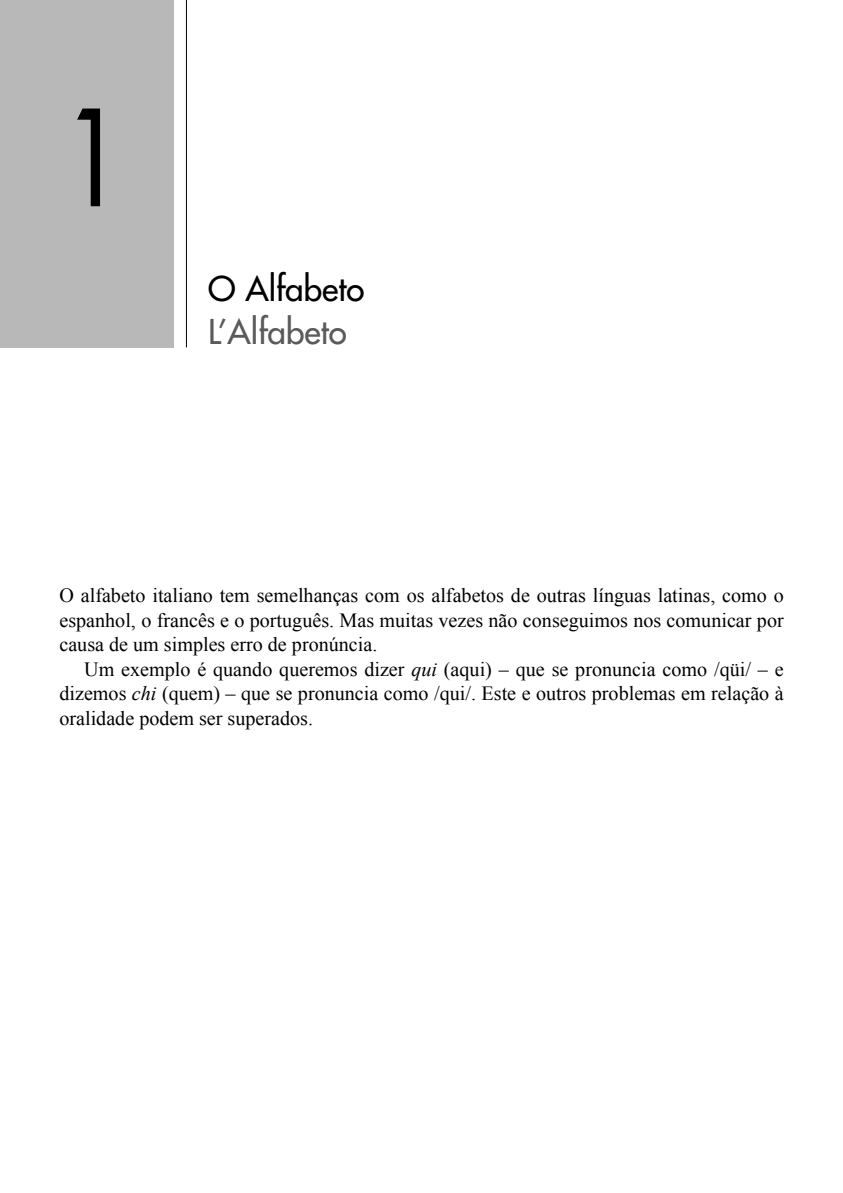
<style>
.page{position:relative;width:843px;height:1193px;background:#fff}
.page>*{position:absolute;margin:0;border:0;box-sizing:border-box;transform-origin:0 0}
.t1{font:129.5px "Futura";color:#000;scale:.8 1}
.t2{font:33.25px "Futura";color:#5a5a5a}
.t3{font:33.25px "Futura";color:#000}
.t4{font:20.12px/24.5px "Times New Roman";color:#000;text-align:justify}
.s1{font-style:italic}
</style>
<div class="page">
<hr style="left:186px;top:0;width:1px;height:347px;background:#000">
<div style="left:0;top:0;width:174px;height:347px;background:#b8b8b8"></div>
<h1 class="t1" style="left:64px;top:94px;width:76px">1</h1>
<h2 class="t3" style="left:208px;top:272px;width:158px">O Alfabeto</h2>
<h2 class="t2" style="left:208px;top:315px;width:140px">L’Alfabeto</h2>
<p class="t4" style="left:59px;top:583px;width:726px">O alfabeto italiano tem semelhanças com os alfabetos de outras línguas latinas, como o espanhol, o francês e o português. Mas muitas vezes não conseguimos nos comunicar por causa de um simples erro de pronúncia.</p>
<p class="t4" style="left:59px;top:656px;width:726px;text-indent:25px">Um exemplo é quando queremos dizer <span class="s1">qui</span> (aqui) – que se pronuncia como /qüi/ – e dizemos <span class="s1">chi</span> (quem) – que se pronuncia como /qui/. Este e outros problemas em relação à oralidade podem ser superados.</p>
</div>
